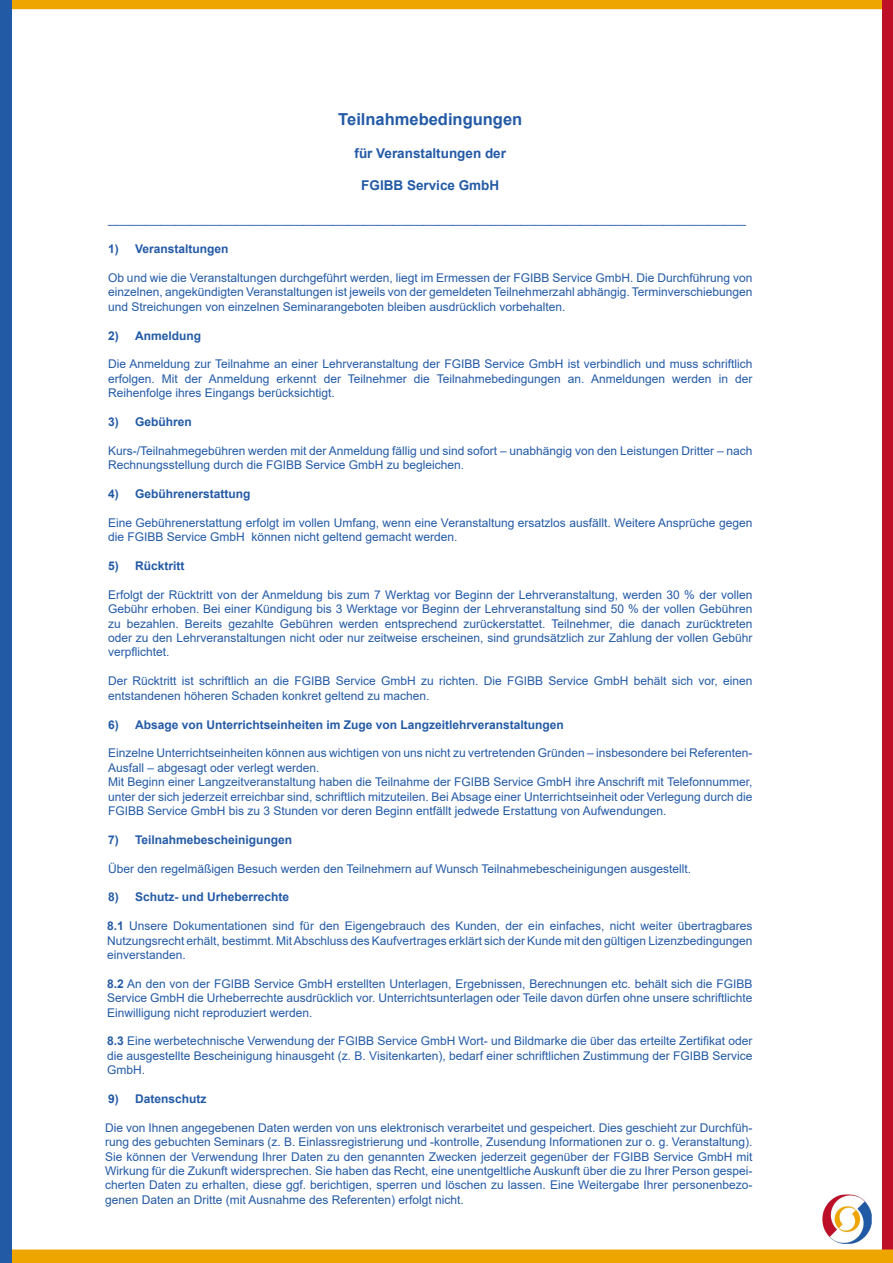
<style>
.page{position:relative;width:893px;height:1263px;background:#fff}
.page>*{position:absolute;margin:0;border:0;box-sizing:border-box;transform-origin:0 0}
.t1{font:700 16.5px "Arial";color:#235aa6}
.t2{font:13.5px "Arial";color:#235aa6}
.t3{font:700 13.5px "Arial";color:#235aa6}
.t4{font:12px/14.4px "Arial";color:#235aa6;text-align:justify}
.t5{font:700 12px "Arial";color:#235aa6}
.s1{font-weight:700}
</style>
<div class="page">
<div style="left:12px;top:0;width:870px;height:9px;background:#efa500"></div>
<div style="left:882px;top:0;width:11px;height:1263px;background:#be1128"></div>
<svg style="left:12px;top:1249px;width:881px;height:14px;background:#efa809"></svg>
<div style="left:0;top:0;width:12px;height:1263px;background:#235aa6"></div>
<img style="left:822px;top:1194px;width:50px;height:50px">
<h1 class="t1" style="left:338px;top:108px;width:185px">Teilnahmebedingungen</h1>
<p class="t3" style="left:354px;top:144px;width:153px">für Veranstaltungen der</p>
<p class="t3" style="left:361px;top:176px;width:140px">FGIBB Service GmbH</p>
<p class="t2" style="left:108px;top:209px;width:640px">_____________________________________________________________________________________</p>
<p class="t5" style="left:108px;top:241px;width:122px">1) Veranstaltungen</p>
<p class="t4" style="left:108px;top:271px;width:646px">Ob und wie die Veranstaltungen durchgeführt werden, liegt im Ermessen der FGIBB Service GmbH. Die Durchführung von einzelnen, angekündigten Veranstaltungen ist jeweils von der gemeldeten Teilnehmerzahl abhängig. Terminverschiebungen und Streichungen von einzelnen Seminarangeboten bleiben ausdrücklich vorbehalten.</p>
<p class="t5" style="left:108px;top:327px;width:94px">2) Anmeldung</p>
<p class="t4" style="left:108px;top:357px;width:646px">Die Anmeldung zur Teilnahme an einer Lehrveranstaltung der FGIBB Service GmbH ist verbindlich und muss schriftlich erfolgen. Mit der Anmeldung erkennt der Teilnehmer die Teilnahmebedingungen an. Anmeldungen werden in der Reihenfolge ihres Eingangs berücksichtigt.</p>
<p class="t5" style="left:108px;top:413px;width:85px">3) Gebühren</p>
<p class="t4" style="left:108px;top:443px;width:646px">Kurs-/Teilnahmegebühren werden mit der Anmeldung fällig und sind sofort – unabhängig von den Leistungen Dritter – nach<br>Rechnungsstellung durch die FGIBB Service GmbH zu begleichen.</p>
<p class="t5" style="left:108px;top:485px;width:144px">4) Gebührenerstattung</p>
<p class="t4" style="left:108px;top:515px;width:646px">Eine Gebührenerstattung erfolgt im vollen Umfang, wenn eine Veranstaltung ersatzlos ausfällt. Weitere Ansprüche gegen die FGIBB Service GmbH können nicht geltend gemacht werden.</p>
<p class="t5" style="left:108px;top:557px;width:78px">5) Rücktritt</p>
<p class="t4" style="left:108px;top:587px;width:646px">Erfolgt der Rücktritt von der Anmeldung bis zum 7 Werktag vor Beginn der Lehrveranstaltung, werden 30 % der vollen Gebühr erhoben. Bei einer Kündigung bis 3 Werktage vor Beginn der Lehrveranstaltung sind 50 % der vollen Gebühren zu bezahlen. Bereits gezahlte Gebühren werden entsprechend zurückerstattet. Teilnehmer, die danach zurücktreten oder zu den Lehrveranstaltungen nicht oder nur zeitweise erscheinen, sind grundsätzlich zur Zahlung der vollen Gebühr verpflichtet.</p>
<p class="t4" style="left:108px;top:674px;width:646px">Der Rücktritt ist schriftlich an die FGIBB Service GmbH zu richten. Die FGIBB Service GmbH behält sich vor, einen entstandenen höheren Schaden konkret geltend zu machen.</p>
<p class="t5" style="left:108px;top:716px;width:457px">6) Absage von Unterrichtseinheiten im Zuge von Langzeitlehrveranstaltungen</p>
<p class="t4" style="left:108px;top:746px;width:646px;text-align:left">Einzelne Unterrichtseinheiten können aus wichtigen von uns nicht zu vertretenden Gründen – insbesondere bei Referenten-Ausfall – abgesagt oder verlegt werden.<br>Mit Beginn einer Langzeitveranstaltung haben die Teilnahme der FGIBB Service GmbH ihre Anschrift mit Telefonnummer, unter der sich jederzeit erreichbar sind, schriftlich mitzuteilen. Bei Absage einer Unterrichtseinheit oder Verlegung durch die FGIBB Service GmbH bis zu 3 Stunden vor deren Beginn entfällt jedwede Erstattung von Aufwendungen.</p>
<p class="t5" style="left:108px;top:831px;width:186px">7) Teilnahmebescheinigungen</p>
<p class="t4" style="left:108px;top:861px;width:584px">Über den regelmäßigen Besuch werden den Teilnehmern auf Wunsch Teilnahmebescheinigungen ausgestellt.</p>
<p class="t5" style="left:108px;top:889px;width:183px">8) Schutz- und Urheberrechte</p>
<p class="t4" style="left:107px;top:919px;width:647px"><span class="s1">8.1</span> Unsere Dokumentationen sind für den Eigengebrauch des Kunden, der ein einfaches, nicht weiter übertragbares Nutzungsrecht erhält, bestimmt. Mit Abschluss des Kaufvertrages erklärt sich der Kunde mit den gültigen Lizenzbedingungen einverstanden.</p>
<p class="t4" style="left:107px;top:976px;width:647px"><span class="s1">8.2</span> An den von der FGIBB Service GmbH erstellten Unterlagen, Ergebnissen, Berechnungen etc. behält sich die FGIBB Service GmbH die Urheberrechte ausdrücklich vor. Unterrichtsunterlagen oder Teile davon dürfen ohne unsere schriftlichte Einwilligung nicht reproduziert werden.</p>
<p class="t4" style="left:107px;top:1034px;width:647px"><span class="s1">8.3</span> Eine werbetechnische Verwendung der FGIBB Service GmbH Wort- und Bildmarke die über das erteilte Zertifikat oder die ausgestellte Bescheinigung hinausgeht (z. B. Visitenkarten), bedarf einer schriftlichen Zustimmung der FGIBB Service GmbH.</p>
<p class="t5" style="left:108px;top:1090px;width:100px">9) Datenschutz</p>
<p class="t4" style="left:105px;top:1120px;width:649px">Die von Ihnen angegebenen Daten werden von uns elektronisch verarbeitet und gespeichert. Dies geschieht zur Durchfüh&shy;rung des gebuchten Seminars (z. B. Einlassregistrierung und -kontrolle, Zusendung Informationen zur o. g. Veranstaltung).<br>Sie können der Verwendung Ihrer Daten zu den genannten Zwecken jederzeit gegenüber der FGIBB Service GmbH mit Wirkung für die Zukunft widersprechen. Sie haben das Recht, eine unentgeltliche Auskunft über die zu Ihrer Person gespei&shy;cherten Daten zu erhalten, diese ggf. berichtigen, sperren und löschen zu lassen. Eine Weitergabe Ihrer personenbezo&shy;genen Daten an Dritte (mit Ausnahme des Referenten) erfolgt nicht.</p>
</div>
